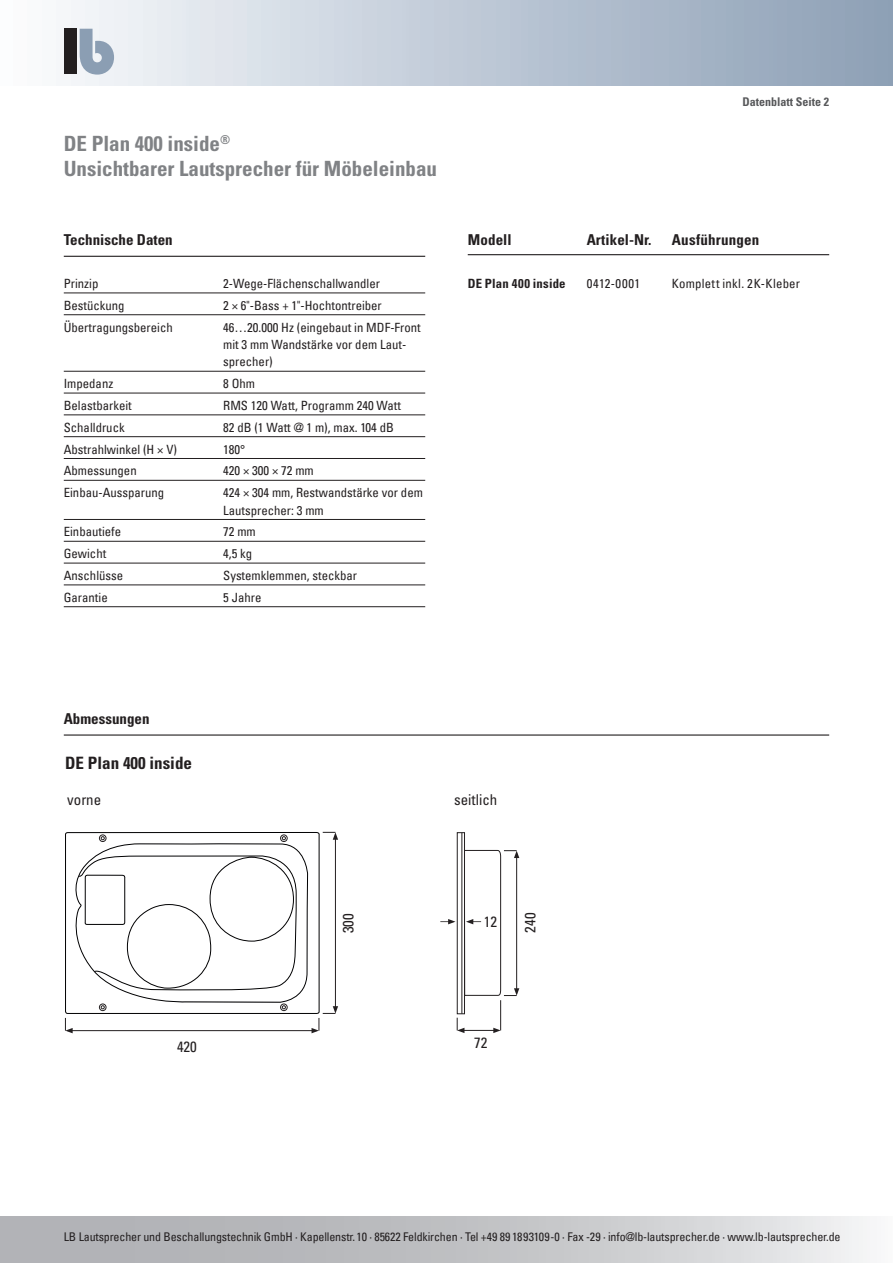
<style>
.page{position:relative;width:893px;height:1263px;background:#fff}
.page>*{position:absolute;margin:0;border:0;box-sizing:border-box;transform-origin:0 0}
.t1{font:700 condensed 21px/25.2px "Univers LT Std";color:#808285}
.t2{font:700 condensed 17.1px "Univers LT Std";color:#231f20}
.t3{font:700 condensed 15px "Univers LT Std";color:#231f20}
.t4{font:condensed 14.85px "Univers Com 57";color:#231f20}
.t5{font:condensed 12.75px/17.4px "Univers Com 57";color:#231f20}
.t6{font:700 condensed 12.75px "Univers LT Std";letter-spacing:.015em;color:#231f20}
.t7{font:condensed 12.75px "Univers Com 57";letter-spacing:.045em;color:#231f20}
.t8{font:condensed 12px "Univers Com 57";letter-spacing:-.01em;color:#231f20}
.t9{font:700 condensed 12px "Univers LT Std";color:#57585a}
</style>
<div class="page">
<div style="left:0;top:0;width:893px;height:85px;background:linear-gradient(to right,#fbfcfe,#8b9eb5)"></div>
<div style="left:64px;top:29px;width:13px;height:45px;background:#231f20"></div>
<svg style="left:80px;top:29px;width:34px;height:46px"></svg>
<svg style="left:0;top:1216px;width:867px;height:47px;background:#c4c5c8"></svg>
<hr style="left:64px;top:292px;width:361px;height:1px;background:#231f20">
<hr style="left:64px;top:314px;width:361px;height:1px;background:#231f20">
<hr style="left:64px;top:371px;width:361px;height:1px;background:#231f20">
<hr style="left:64px;top:393px;width:361px;height:1px;background:#231f20">
<hr style="left:64px;top:414px;width:361px;height:1px;background:#231f20">
<hr style="left:64px;top:436px;width:361px;height:1px;background:#231f20">
<hr style="left:64px;top:458px;width:361px;height:1px;background:#231f20">
<hr style="left:64px;top:480px;width:361px;height:1px;background:#231f20">
<hr style="left:64px;top:519px;width:361px;height:1px;background:#231f20">
<hr style="left:64px;top:541px;width:361px;height:1px;background:#231f20">
<hr style="left:64px;top:563px;width:361px;height:1px;background:#231f20">
<hr style="left:64px;top:584px;width:361px;height:1px;background:#231f20">
<hr style="left:64px;top:606px;width:361px;height:1px;background:#231f20">
<hr style="left:64px;top:256px;width:361px;height:1px;background:#231f20">
<hr style="left:64px;top:734px;width:765px;height:2px;background:#231f20">
<svg style="left:65px;top:832px;width:273px;height:201px"></svg>
<svg style="left:457px;top:832px;width:8px;height:182px"></svg>
<hr style="left:461px;top:833px;width:1px;height:181px;background:#231f20">
<hr style="left:500px;top:1000px;width:1px;height:30px;background:#231f20">
<hr style="left:459px;top:1030px;width:39px;height:1px;background:#231f20">
<svg style="left:457px;top:1018px;width:7px;height:15px"></svg>
<svg style="left:493px;top:1028px;width:8px;height:5px"></svg>
<svg style="left:463px;top:849px;width:56px;height:147px"></svg>
<svg style="left:440px;top:919px;width:15px;height:5px"></svg>
<hr style="left:468px;top:254px;width:361px;height:1px;background:#231f20">
<h1 class="t1" style="left:64px;top:131px;width:375px">DE Plan 400 inside<sup>®<br></sup>Unsichtbarer Lautsprecher für Möbeleinbau</h1>
<p class="t3" style="left:64px;top:230px;width:110px">Technische Daten</p>
<p class="t5" style="left:64px;top:275px;width:36px">Prinzip</p>
<p class="t5" style="left:223px;top:275px;width:158px">2-Wege-Flächenschallwandler</p>
<p class="t5" style="left:64px;top:296px;width:62px">Bestückung</p>
<p class="t5" style="left:223px;top:296px;width:160px">2 × 6"-Bass + 1"-Hochtontreiber</p>
<p class="t5" style="left:64px;top:318px;width:111px">Übertragungsbereich</p>
<p class="t5" style="left:223px;top:318px;width:199px">46…20.000 Hz (eingebaut in MDF-Front mit 3 mm Wandstärke vor dem Laut&shy;sprecher)</p>
<p class="t5" style="left:64px;top:375px;width:51px">Impedanz</p>
<p class="t5" style="left:223px;top:375px;width:33px">8 Ohm</p>
<p class="t5" style="left:64px;top:397px;width:69px">Belastbarkeit</p>
<p class="t5" style="left:223px;top:397px;width:179px">RMS 120 Watt, Programm 240 Watt</p>
<p class="t5" style="left:64px;top:418px;width:62px">Schalldruck</p>
<p class="t5" style="left:223px;top:418px;width:172px">82 dB (1 Watt @ 1 m), max. 104 dB</p>
<p class="t5" style="left:64px;top:440px;width:115px">Abstrahlwinkel (H × V)</p>
<p class="t5" style="left:223px;top:440px;width:24px">180°</p>
<p class="t5" style="left:64px;top:462px;width:74px">Abmessungen</p>
<p class="t5" style="left:223px;top:462px;width:92px">420 × 300 × 72 mm</p>
<p class="t5" style="left:64px;top:484px;width:102px">Einbau-Aussparung</p>
<p class="t5" style="left:223px;top:484px;width:201px">424 × 304 mm, Restwandstärke vor dem<br>Lautsprecher: 3 mm</p>
<p class="t5" style="left:64px;top:523px;width:59px">Einbautiefe</p>
<p class="t5" style="left:223px;top:523px;width:34px">72 mm</p>
<p class="t5" style="left:64px;top:545px;width:44px">Gewicht</p>
<p class="t5" style="left:223px;top:545px;width:31px">4,5 kg</p>
<p class="t5" style="left:64px;top:567px;width:61px">Anschlüsse</p>
<p class="t5" style="left:223px;top:567px;width:135px">Systemklemmen, steckbar</p>
<p class="t5" style="left:64px;top:588px;width:45px">Garantie</p>
<p class="t5" style="left:223px;top:588px;width:40px">5 Jahre</p>
<p class="t9" style="left:742px;top:95px;width:88px">Datenblatt Seite 2</p>
<p class="t3" style="left:468px;top:230px;width:45px">Modell</p>
<p class="t3" style="left:587px;top:230px;width:66px">Artikel-Nr.</p>
<p class="t3" style="left:672px;top:230px;width:89px">Ausführungen</p>
<p class="t6" style="left:468px;top:276px;width:99px">DE Plan 400 inside</p>
<p class="t7" style="left:587px;top:276px;width:55px">0412-0001</p>
<p class="t5" style="left:672px;top:275px;width:130px">Komplett inkl. 2K-Kleber</p>
<p class="t3" style="left:64px;top:709px;width:87px">Abmessungen</p>
<h2 class="t2" style="left:65px;top:753px;width:128px">DE Plan 400 inside</h2>
<p class="t4" style="left:67px;top:791px;width:35px">vorne</p>
<p class="t4" style="left:454px;top:791px;width:45px">seitlich</p>
<p class="t4" style="left:177px;top:1038px;width:21px">420</p>
<p class="t4" style="left:340px;top:933px;width:21px;rotate:-90deg">300</p>
<p class="t4" style="left:484px;top:913px;width:15px">12</p>
<p class="t4" style="left:522px;top:932px;width:21px;rotate:-90deg">240</p>
<p class="t4" style="left:474px;top:1034px;width:15px">72</p>
<p class="t8" style="left:64px;top:1229px;width:778px">LB Lautsprecher und Beschallungstechnik GmbH · Kapellenstr. 10 · 85622 Feldkirchen · Tel +49 89 1893109-0 · Fax -29 · info@lb-lautsprecher.de · www.lb-lautsprecher.de</p>
</div>
